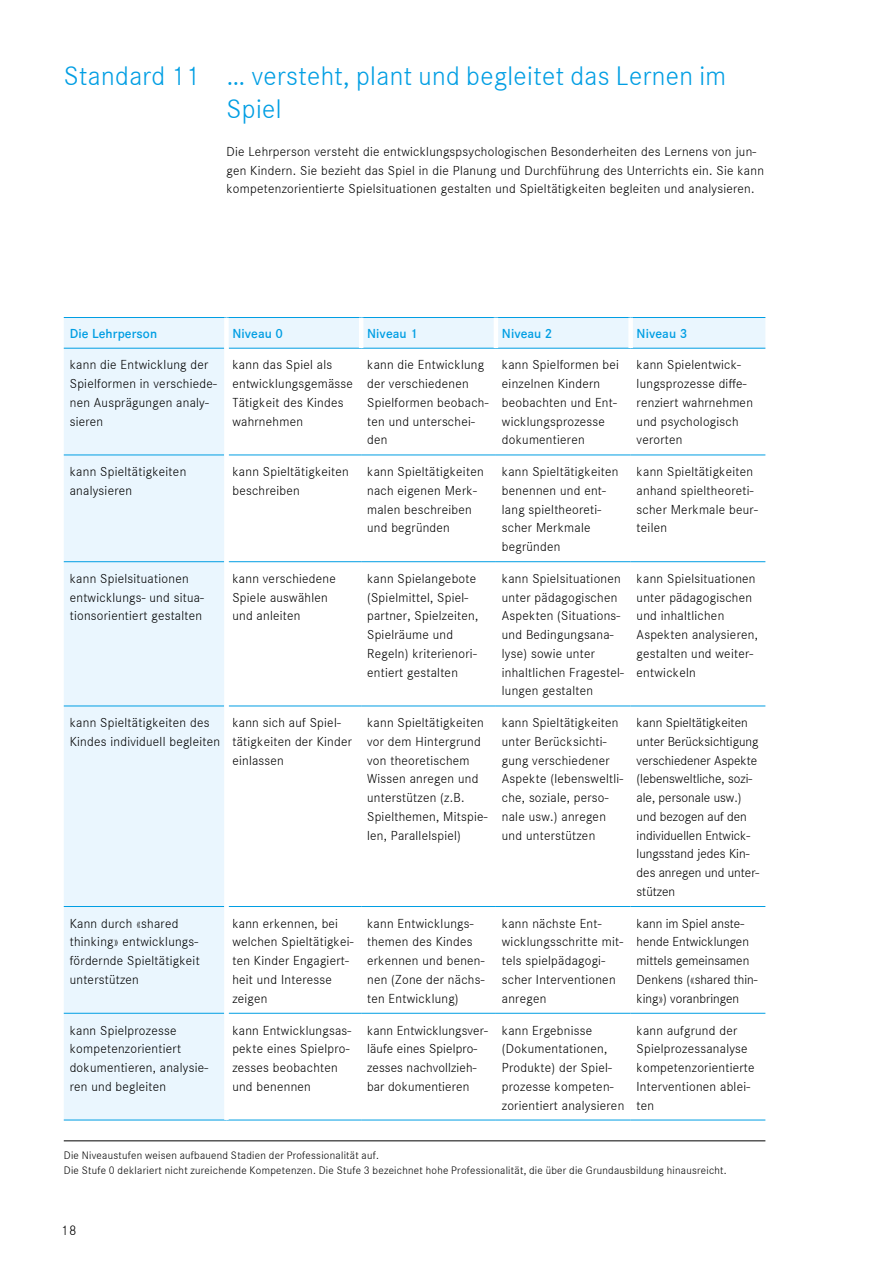
<style>
.page{position:relative;width:893px;height:1263px;background:#fff}
.page>*{position:absolute;margin:0;border:0;box-sizing:border-box;transform-origin:0 0}
.t1{font:300 27.75px/33px "Corporate S";letter-spacing:.015em;color:#009ee3}
.t2{font:300 14.25px "Corporate S";color:#000}
.t3{font:300 13.5px/18.8px "Corporate S";letter-spacing:.02em;color:#000}
.t4{font:300 13.5px/18.8px "Corporate S";color:#000}
.t5{font:600 13.5px "Corporate S";letter-spacing:.005em;color:#009ee3}
.t6{font:300 11.25px/15px "Corporate S";letter-spacing:.025em;color:#000}
</style>
<div class="page">
<hr style="left:64px;top:1140px;width:701px;height:1px;background:#000">
<svg style="left:64px;top:318px;width:701px;height:802px"></svg>
<svg style="left:229px;top:349px;width:132px;height:664px"></svg>
<hr style="left:64px;top:317px;width:162px;height:1px;background:#009ee3">
<hr style="left:226px;top:317px;width:135px;height:1px;background:#009ee3">
<hr style="left:361px;top:317px;width:135px;height:1px;background:#009ee3">
<hr style="left:496px;top:317px;width:135px;height:1px;background:#009ee3">
<hr style="left:631px;top:317px;width:134px;height:1px;background:#009ee3">
<hr style="left:64px;top:348px;width:160px;height:1px;background:#009ee3">
<hr style="left:229px;top:348px;width:132px;height:1px;background:#009ee3">
<hr style="left:361px;top:348px;width:135px;height:1px;background:#009ee3">
<hr style="left:496px;top:348px;width:135px;height:1px;background:#009ee3">
<hr style="left:631px;top:348px;width:134px;height:1px;background:#009ee3">
<hr style="left:64px;top:455px;width:160px;height:1px;background:#009ee3">
<hr style="left:229px;top:455px;width:132px;height:1px;background:#009ee3">
<hr style="left:361px;top:455px;width:135px;height:1px;background:#009ee3">
<hr style="left:496px;top:455px;width:135px;height:1px;background:#009ee3">
<hr style="left:631px;top:455px;width:134px;height:1px;background:#009ee3">
<hr style="left:64px;top:561px;width:160px;height:1px;background:#009ee3">
<hr style="left:229px;top:561px;width:132px;height:1px;background:#009ee3">
<hr style="left:361px;top:561px;width:135px;height:1px;background:#009ee3">
<hr style="left:496px;top:561px;width:135px;height:1px;background:#009ee3">
<hr style="left:631px;top:561px;width:134px;height:1px;background:#009ee3">
<hr style="left:64px;top:706px;width:160px;height:1px;background:#009ee3">
<hr style="left:229px;top:706px;width:132px;height:1px;background:#009ee3">
<hr style="left:361px;top:706px;width:135px;height:1px;background:#009ee3">
<hr style="left:496px;top:706px;width:135px;height:1px;background:#009ee3">
<hr style="left:631px;top:706px;width:134px;height:1px;background:#009ee3">
<hr style="left:64px;top:906px;width:160px;height:1px;background:#009ee3">
<hr style="left:229px;top:906px;width:132px;height:1px;background:#009ee3">
<hr style="left:361px;top:906px;width:135px;height:1px;background:#009ee3">
<hr style="left:496px;top:906px;width:135px;height:1px;background:#009ee3">
<hr style="left:631px;top:906px;width:134px;height:1px;background:#009ee3">
<hr style="left:64px;top:1013px;width:160px;height:1px;background:#009ee3">
<hr style="left:229px;top:1013px;width:132px;height:1px;background:#009ee3">
<hr style="left:361px;top:1013px;width:135px;height:1px;background:#009ee3">
<hr style="left:496px;top:1013px;width:135px;height:1px;background:#009ee3">
<hr style="left:631px;top:1013px;width:134px;height:1px;background:#009ee3">
<hr style="left:64px;top:1120px;width:162px;height:1px;background:#009ee3">
<hr style="left:226px;top:1120px;width:135px;height:1px;background:#009ee3">
<hr style="left:361px;top:1120px;width:135px;height:1px;background:#009ee3">
<hr style="left:496px;top:1120px;width:135px;height:1px;background:#009ee3">
<hr style="left:631px;top:1120px;width:134px;height:1px;background:#009ee3">
<hr style="left:359px;top:318px;width:4px;height:30px;background:#fff">
<div style="left:224px;top:318px;width:5px;height:30px;background:#fff"></div>
<div style="left:224px;top:348px;width:5px;height:107px;background:#fff"></div>
<div style="left:224px;top:455px;width:5px;height:107px;background:#fff"></div>
<div style="left:224px;top:562px;width:5px;height:144px;background:#fff"></div>
<div style="left:224px;top:706px;width:5px;height:200px;background:#fff"></div>
<div style="left:224px;top:906px;width:5px;height:107px;background:#fff"></div>
<div style="left:224px;top:1013px;width:5px;height:107px;background:#fff"></div>
<hr style="left:494px;top:318px;width:4px;height:30px;background:#fff">
<div style="left:628px;top:318px;width:5px;height:30px;background:#fff"></div>
<h1 class="t1" style="left:226px;top:59px;width:501px;text-indent:-163px">Standard 11 … versteht, plant und begleitet das Lernen im<br>Spiel</h1>
<p class="t3" style="left:226px;top:142px;width:539px">Die Lehrperson versteht die entwicklungspsychologischen Besonderheiten des Lernens von jun&shy;gen Kindern. Sie bezieht das Spiel in die Planung und Durchführung des Unterrichts ein. Sie kann kompetenzorientierte Spielsituationen gestalten und Spieltätigkeiten begleiten und analysieren.</p>
<p class="t5" style="left:70px;top:324px;width:89px">Die Lehrperson</p>
<p class="t5" style="left:232px;top:324px;width:52px">Niveau 0</p>
<p class="t5" style="left:367px;top:324px;width:52px">Niveau 1</p>
<p class="t5" style="left:502px;top:324px;width:52px">Niveau 2</p>
<p class="t5" style="left:637px;top:324px;width:52px">Niveau 3</p>
<p class="t3" style="left:70px;top:355px;width:149px">kann die Entwicklung der<br>Spielformen in verschiede&shy;nen Ausprägungen analy&shy;sieren</p>
<p class="t3" style="left:232px;top:355px;width:122px">kann das Spiel als entwicklungsgemässe<br>Tätigkeit des Kindes wahrnehmen</p>
<p class="t3" style="left:367px;top:355px;width:123px">kann die Entwicklung der verschiedenen<br>Spielformen beobach&shy;ten und unterschei&shy;den</p>
<p class="t3" style="left:502px;top:355px;width:119px">kann Spielformen bei einzelnen Kindern beobachten und Ent&shy;wicklungsprozesse dokumentieren</p>
<p class="t3" style="left:637px;top:355px;width:118px">kann Spielentwick&shy;lungsprozesse diffe&shy;renziert wahrnehmen und psychologisch verorten</p>
<p class="t3" style="left:70px;top:462px;width:118px">kann Spieltätigkeiten analysieren</p>
<p class="t3" style="left:232px;top:462px;width:118px">kann Spieltätigkeiten beschreiben</p>
<p class="t3" style="left:367px;top:462px;width:118px">kann Spieltätigkeiten nach eigenen Merk&shy;malen beschreiben und begründen</p>
<p class="t3" style="left:502px;top:462px;width:118px">kann Spieltätigkeiten benennen und ent&shy;lang spieltheoreti&shy;scher Merkmale begründen</p>
<p class="t3" style="left:637px;top:462px;width:123px">kann Spieltätigkeiten anhand spieltheoreti&shy;scher Merkmale beur&shy;teilen</p>
<p class="t3" style="left:70px;top:568px;width:136px">kann Spielsituationen entwicklungs- und situa&shy;tionsorientiert gestalten</p>
<p class="t3" style="left:232px;top:568px;width:105px">kann verschiedene<br>Spiele auswählen und anleiten</p>
<p class="t3" style="left:367px;top:568px;width:113px">kann Spielangebote (Spielmittel, Spiel&shy;partner, Spielzeiten,<br>Spielräume und<br>Regeln) kriterienori&shy;entiert gestalten</p>
<p class="t3" style="left:502px;top:568px;width:124px">kann Spielsituationen unter pädagogischen<br>Aspekten (Situations&shy;und Bedingungsana&shy;lyse) sowie unter inhaltlichen Fragestel&shy;lungen gestalten</p>
<p class="t3" style="left:637px;top:569px;width:123px">kann Spielsituationen unter pädagogischen und inhaltlichen<br>Aspekten analysieren, gestalten und weiter&shy;entwickeln</p>
<p class="t3" style="left:70px;top:713px;width:152px">kann Spieltätigkeiten des<br>Kindes individuell begleiten</p>
<p class="t3" style="left:232px;top:713px;width:121px">kann sich auf Spiel&shy;tätigkeiten der Kinder einlassen</p>
<p class="t3" style="left:367px;top:713px;width:122px">kann Spieltätigkeiten vor dem Hintergrund von theoretischem<br>Wissen anregen und unterstützen (z.B.<br>Spielthemen, Mitspie&shy;len, Parallelspiel)</p>
<p class="t3" style="left:502px;top:713px;width:123px">kann Spieltätigkeiten unter Berücksichti&shy;gung verschiedener<br>Aspekte (lebensweltli&shy;che, soziale, perso&shy;nale usw.) anregen und unterstützen</p>
<p class="t4" style="left:637px;top:713px;width:124px">kann Spieltätigkeiten unter Berücksichtigung verschiedener Aspekte (lebensweltliche, sozi&shy;ale, personale usw.) und bezogen auf den individuellen Entwick&shy;lungsstand jedes Kin&shy;des anregen und unter&shy;stützen</p>
<p class="t3" style="left:70px;top:913px;width:132px">Kann durch «shared thinking» entwicklungs&shy;fördernde Spieltätigkeit unterstützen</p>
<p class="t3" style="left:232px;top:913px;width:123px">kann erkennen, bei welchen Spieltätigkei&shy;ten Kinder Engagiert&shy;heit und Interesse zeigen</p>
<p class="t3" style="left:367px;top:913px;width:119px">kann Entwicklungs&shy;themen des Kindes erkennen und benen&shy;nen (Zone der nächs&shy;ten Entwicklung)</p>
<p class="t3" style="left:502px;top:913px;width:123px">kann nächste Ent&shy;wicklungsschritte mit&shy;tels spielpädagogi&shy;scher Interventionen anregen</p>
<p class="t4" style="left:637px;top:913px;width:123px">kann im Spiel anste&shy;hende Entwicklungen mittels gemeinsamen<br>Denkens («shared thin&shy;king») voranbringen</p>
<p class="t3" style="left:70px;top:1020px;width:140px">kann Spielprozesse kompetenzorientiert dokumentieren, analysie&shy;ren und begleiten</p>
<p class="t3" style="left:232px;top:1020px;width:121px">kann Entwicklungsas&shy;pekte eines Spielpro&shy;zesses beobachten und benennen</p>
<p class="t3" style="left:367px;top:1020px;width:122px">kann Entwicklungsver&shy;läufe eines Spielpro&shy;zesses nachvollzieh&shy;bar dokumentieren</p>
<p class="t3" style="left:502px;top:1020px;width:124px">kann Ergebnisse (Dokumentationen,<br>Produkte) der Spiel&shy;prozesse kompeten&shy;zorientiert analysieren</p>
<p class="t3" style="left:637px;top:1020px;width:120px">kann aufgrund der<br>Spielprozessanalyse kompetenzorientierte<br>Interventionen ablei&shy;ten</p>
<p class="t6" style="left:64px;top:1147px;width:664px">Die Niveaustufen weisen aufbauend Stadien der Professionalität auf.<br>Die Stufe 0 deklariert nicht zureichende Kompetenzen. Die Stufe 3 bezeichnet hohe Professionalität, die über die Grundausbildung hinausreicht.</p>
<p class="t2" style="left:61px;top:1220px;width:17px">18</p>
</div>
